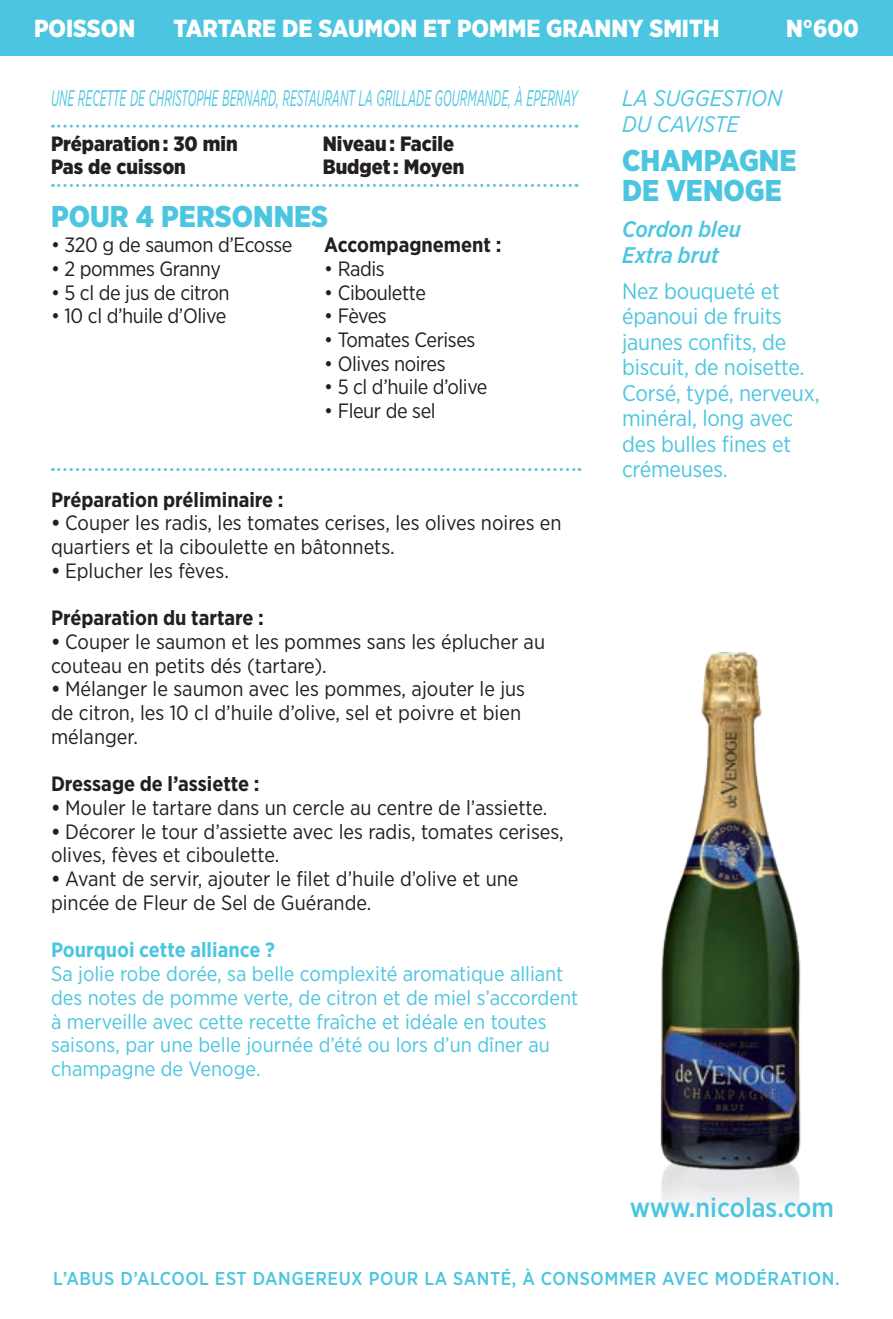
<style>
.page{position:relative;width:893px;height:1319px;background:#fff}
.page>*{position:absolute;margin:0;border:0;box-sizing:border-box;transform-origin:0 0}
.t1{font:900 30px/30px "Gotham Narrow";color:#4cc6e0}
.t2{font:500 27px "Gotham Narrow";color:#4cc6e0}
.t3{font:900 24.6px "Gotham Narrow";color:#fff}
.t4{font:22.5px/25.5px "Gotham Narrow";letter-spacing:-.01em;color:#4cc6e0}
.t5{font:italic 22.5px "Gotham Narrow";color:#4cc6e0;scale:.55 1}
.t6{font:italic 22.5px/25.5px "Gotham Narrow";color:#4cc6e0}
.t7{font:italic 500 22.5px/25.5px "Gotham Narrow";color:#4cc6e0}
.t8{font:20.7px/23.7px "Gotham Narrow";color:#231f20}
.t9{font:20.7px/23.7px "Gotham Narrow";color:#4cc6e0}
.t10{font:20.7px "Gotham Narrow";letter-spacing:-.02em;color:#231f20}
.t11{font:700 20.7px "Gotham Narrow";color:#231f20}
.t12{font:900 20.7px "Gotham Narrow";color:#231f20}
.t13{font:500 18.6px "Gotham Narrow";letter-spacing:.03em;color:#4cc6e0}
.s1{font-weight:700}
</style>
<div class="page">
<img style="left:660px;top:652px;width:141px;height:553px">
<div style="left:0;top:0;width:893px;height:55px;background:#4cc6e0"></div>
<svg style="left:53px;top:125px;width:524px;height:3px"></svg>
<svg style="left:53px;top:184px;width:524px;height:3px"></svg>
<svg style="left:53px;top:468px;width:527px;height:3px"></svg>
<p class="t3" style="left:34px;top:12px;width:103px">POISSON</p>
<p class="t3" style="left:786px;top:12px;width:74px">N°600</p>
<p class="t3" style="left:174px;top:12px;width:547px">TARTARE DE SAUMON ET POMME GRANNY SMITH</p>
<p class="t5" style="left:51px;top:84px;width:959px">UNE RECETTE DE CHRISTOPHE BERNARD, RESTAURANT LA GRILLADE GOURMANDE, À EPERNAY</p>
<p class="t12" style="left:51px;top:130px;width:188px">Préparation : 30 min</p>
<p class="t12" style="left:51px;top:153px;width:136px">Pas de cuisson</p>
<p class="t12" style="left:323px;top:130px;width:133px">Niveau : Facile</p>
<p class="t12" style="left:323px;top:153px;width:143px">Budget : Moyen</p>
<p class="t1" style="left:51px;top:201px;width:279px">POUR 4 PERSONNES</p>
<p class="t10" style="left:51px;top:232px;width:243px">• 320 g de saumon d’Ecosse</p>
<p class="t10" style="left:51px;top:256px;width:171px">• 2 pommes Granny</p>
<p class="t10" style="left:51px;top:279px;width:180px">• 5 cl de jus de citron</p>
<p class="t10" style="left:51px;top:303px;width:177px">• 10 cl d’huile d’Olive</p>
<p class="t11" style="left:324px;top:232px;width:179px">Accompagnement :</p>
<p class="t8" style="left:324px;top:256px;width:62px">• Radis</p>
<p class="t10" style="left:324px;top:279px;width:103px">• Ciboulette</p>
<p class="t8" style="left:324px;top:303px;width:64px">• Fèves</p>
<p class="t10" style="left:324px;top:327px;width:153px">• Tomates Cerises</p>
<p class="t10" style="left:324px;top:350px;width:123px">• Olives noires</p>
<p class="t10" style="left:324px;top:374px;width:165px">• 5 cl d’huile d’olive</p>
<p class="t10" style="left:324px;top:398px;width:113px">• Fleur de sel</p>
<p class="t11" style="left:51px;top:487px;width:234px">Préparation préliminaire :</p>
<p class="t8" style="left:51px;top:511px;width:512px"><span class="s1">•</span> Couper les radis, les tomates cerises, les olives noires en quartiers et la ciboulette en bâtonnets.</p>
<p class="t8" style="left:51px;top:558px;width:179px"><span class="s1">•</span> Eplucher les fèves.</p>
<p class="t11" style="left:51px;top:605px;width:214px">Préparation du tartare :</p>
<p class="t8" style="left:51px;top:629px;width:496px"><span class="s1">•</span> Couper le saumon et les pommes sans les éplucher au couteau en petits dés (tartare).</p>
<p class="t8" style="left:51px;top:676px;width:476px"><span class="s1">•</span> Mélanger le saumon avec les pommes, ajouter le jus de citron, les 10 cl d’huile d’olive, sel et poivre et bien mélanger.</p>
<p class="t11" style="left:51px;top:771px;width:210px">Dressage de l’assiette :</p>
<p class="t8" style="left:51px;top:795px;width:498px"><span class="s1">•</span> Mouler le tartare dans un cercle au centre de l’assiette.</p>
<p class="t8" style="left:51px;top:819px;width:514px"><span class="s1">•</span> Décorer le tour d’assiette avec les radis, tomates cerises, olives, fèves et ciboulette.</p>
<p class="t8" style="left:51px;top:866px;width:469px"><span class="s1">•</span> Avant de servir, ajouter le filet d’huile d’olive et une pincée de Fleur de Sel de Guérande.</p>
<p class="t9" style="left:51px;top:937px;width:529px"><span class="s1">Pourquoi cette alliance ?<br></span>Sa jolie robe dorée, sa belle complexité aromatique alliant des notes de pomme verte, de citron et de miel s’accordent à merveille avec cette recette fraîche et idéale en toutes saisons, par une belle journée d’été ou lors d’un dîner au champagne de Venoge.</p>
<p class="t6" style="left:622px;top:85px;width:162px">LA SUGGESTION<br>DU CAVISTE</p>
<p class="t1" style="left:622px;top:145px;width:176px">CHAMPAGNE<br>DE VENOGE</p>
<p class="t7" style="left:622px;top:216px;width:120px">Cordon bleu<br>Extra brut</p>
<p class="t4" style="left:622px;top:278px;width:199px">Nez bouqueté et épanoui de fruits jaunes confits, de biscuit, de noisette.<br>Corsé, typé, nerveux, minéral, long avec des bulles fines et crémeuses.</p>
<p class="t2" style="left:630px;top:1189px;width:206px">www.nicolas.com</p>
<p class="t13" style="left:53px;top:1266px;width:788px">L’ABUS D’ALCOOL EST DANGEREUX POUR LA SANTÉ, À CONSOMMER AVEC MODÉRATION.</p>
</div>
